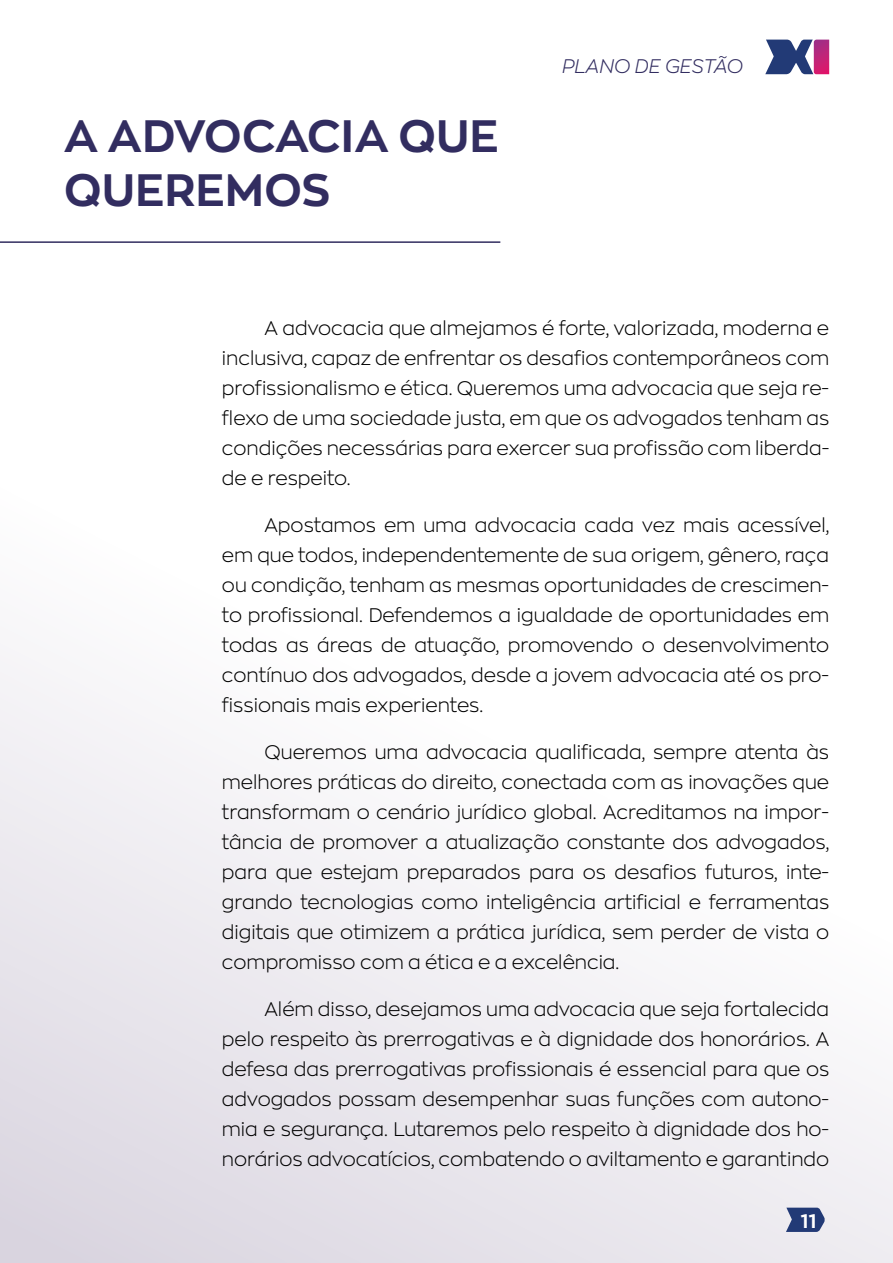
<style>
.page{position:relative;width:893px;height:1263px;background:#fff}
.page>*{position:absolute;margin:0;border:0;box-sizing:border-box;transform-origin:0 0}
.t1{font:700 45px/54px "Zona Pro";letter-spacing:.01em;color:#322d60}
.t2{font:300 19.5px/30px "Zona Pro";color:#000;text-align:justify}
.t3{font:italic 300 19.5px "Zona Pro";color:#322d60}
.t4{font:700 19.5px "Zona Pro";color:#fff}
</style>
<div class="page">
<div style="left:0;top:440px;width:893px;height:823px;background:linear-gradient(to bottom,#fff,#e6e2ea)"></div>
<svg style="left:786px;top:1207px;width:39px;height:25px"></svg>
<svg style="left:765px;top:40px;width:64px;height:34px"></svg>
<hr style="left:0;top:241px;width:500px;height:2px;background:#322d60">
<h1 class="t1" style="left:64px;top:109px;width:436px">A ADVOCACIA QUE<br>QUEREMOS</h1>
<p class="t3" style="left:562px;top:53px;width:183px">PLANO DE GESTÃO</p>
<p class="t2" style="left:222px;top:312px;width:609px;text-indent:43px">A advocacia que almejamos é forte, valorizada, moderna e inclusiva, capaz de enfrentar os desafios contemporâneos com profissionalismo e ética. Queremos uma advocacia que seja re&shy;flexo de uma sociedade justa, em que os advogados tenham as condições necessárias para exercer sua profissão com liberda&shy;de e respeito.</p>
<p class="t2" style="left:222px;top:509px;width:609px;text-indent:43px">Apostamos em uma advocacia cada vez mais acessível, em que todos, independentemente de sua origem, gênero, raça ou condição, tenham as mesmas oportunidades de crescimen&shy;to profissional. Defendemos a igualdade de oportunidades em todas as áreas de atuação, promovendo o desenvolvimento contínuo dos advogados, desde a jovem advocacia até os pro&shy;fissionais mais experientes.</p>
<p class="t2" style="left:222px;top:736px;width:609px;text-indent:43px">Queremos uma advocacia qualificada, sempre atenta às melhores práticas do direito, conectada com as inovações que transformam o cenário jurídico global. Acreditamos na impor&shy;tância de promover a atualização constante dos advogados, para que estejam preparados para os desafios futuros, inte&shy;grando tecnologias como inteligência artificial e ferramentas digitais que otimizem a prática jurídica, sem perder de vista o compromisso com a ética e a excelência.</p>
<p class="t2" style="left:222px;top:993px;width:609px;text-indent:43px">Além disso, desejamos uma advocacia que seja fortalecida pelo respeito às prerrogativas e à dignidade dos honorários. A defesa das prerrogativas profissionais é essencial para que os advogados possam desempenhar suas funções com autono&shy;mia e segurança. Lutaremos pelo respeito à dignidade dos ho&shy;norários advocatícios, combatendo o aviltamento e garantindo</p>
<p class="t4" style="left:801px;top:1208px;width:17px">11</p>
</div>
